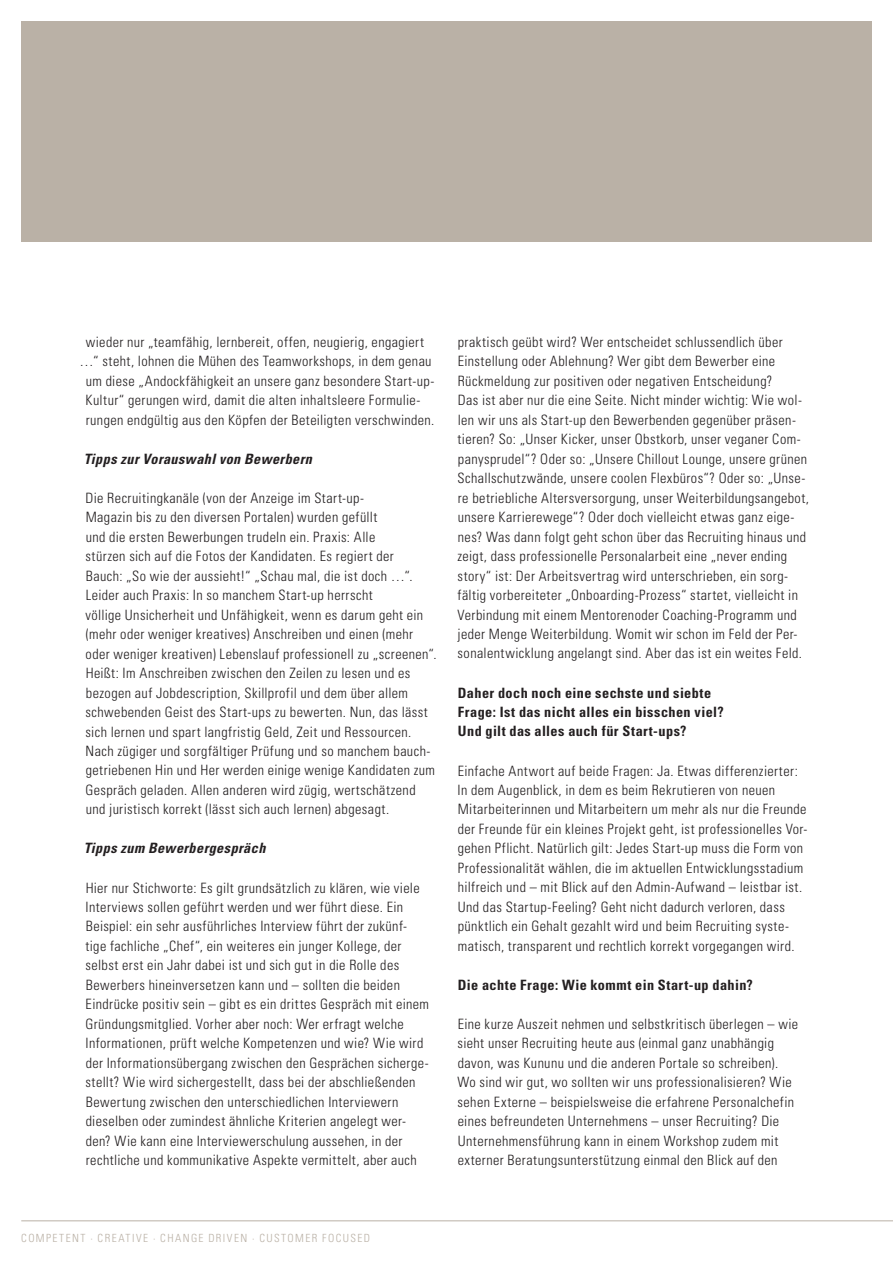
<style>
.page{position:relative;width:893px;height:1263px;background:#fff}
.page>*{position:absolute;margin:0;border:0;box-sizing:border-box;transform-origin:0 0}
.Absatzformat_1{font:300 condensed 14.25px/19.5px "Univers LT Std";letter-spacing:.03em;color:#231f20}
.Absatzformat_1-2{font:700 condensed 14.25px/19.5px "Univers LT Std";letter-spacing:.03em;color:#231f20}
.Absatzformat_1-3{font:italic 700 condensed 14.25px "Univers LT Std";letter-spacing:.03em;color:#231f20}
.t1{font:300 condensed 11.25px "Univers LT Std";letter-spacing:.125em;color:#bab1a6}
</style>
<div class="page">
<div style="left:21px;top:21px;width:851px;height:221px;background:#bab1a6"></div>
<hr style="left:21px;top:1220px;width:872px;height:1px;background:#bab1a6">
<p class="Absatzformat_1" style="left:80px;top:332px;width:356px;text-align:center">wieder nur „teamfähig, lernbereit, offen, neugierig, engagiert …“ steht, lohnen die Mühen des Teamworkshops, in dem genau um diese „Andockfähigkeit an unsere ganz besondere Start-up-Kultur“ gerungen wird, damit die alten inhaltsleere Formulie&shy;rungen endgültig aus den Köpfen der Beteiligten verschwinden.</p>
<p class="Absatzformat_1-3" style="left:84px;top:450px;width:230px">Tipps zur Vorauswahl von Bewerbern</p>
<p class="Absatzformat_1" style="left:86px;top:488px;width:293px">Die Recruitingkanäle (von der Anzeige im Start-up-<br>Magazin bis zu den diversen Portalen) wurden gefüllt</p>
<p class="Absatzformat_1" style="left:86px;top:527px;width:329px">und die ersten Bewerbungen trudeln ein. Praxis: Alle stürzen sich auf die Fotos der Kandidaten. Es regiert der Bauch: „So wie der aussieht!“ „Schau mal, die ist doch …“.<br>Leider auch Praxis: In so manchem Start-up herrscht</p>
<p class="Absatzformat_1" style="left:86px;top:605px;width:353px">völlige Unsicherheit und Unfähigkeit, wenn es darum geht ein (mehr oder weniger kreatives) Anschreiben und einen (mehr oder weniger kreativen) Lebenslauf professionell zu „screenen“.</p>
<p class="Absatzformat_1" style="left:86px;top:663px;width:351px">Heißt: Im Anschreiben zwischen den Zeilen zu lesen und es bezogen auf Jobdescription, Skillprofil und dem über allem schwebenden Geist des Start-ups zu bewerten. Nun, das lässt sich lernen und spart langfristig Geld, Zeit und Ressourcen.<br>Nach zügiger und sorgfältiger Prüfung und so manchem bauch&shy;getriebenen Hin und Her werden einige wenige Kandidaten zum Gespräch geladen. Allen anderen wird zügig, wertschätzend und juristisch korrekt (lässt sich auch lernen) abgesagt.</p>
<p class="Absatzformat_1-3" style="left:84px;top:840px;width:183px">Tipps zum Bewerbergespräch</p>
<p class="Absatzformat_1" style="left:86px;top:878px;width:345px">Hier nur Stichworte: Es gilt grundsätzlich zu klären, wie viele Interviews sollen geführt werden und wer führt diese. Ein Beispiel: ein sehr ausführliches Interview führt der zukünf&shy;tige fachliche „Chef“, ein weiteres ein junger Kollege, der selbst erst ein Jahr dabei ist und sich gut in die Rolle des Bewerbers hineinversetzen kann und – sollten die beiden Eindrücke positiv sein – gibt es ein drittes Gespräch mit einem Gründungsmitglied. Vorher aber noch: Wer erfragt welche Informationen, prüft welche Kompetenzen und wie? Wie wird der Informationsübergang zwischen den Gesprächen sicherge&shy;stellt? Wie wird sichergestellt, dass bei der abschließenden Bewertung zwischen den unterschiedlichen Interviewern dieselben oder zumindest ähnliche Kriterien angelegt wer&shy;den? Wie kann eine Interviewerschulung aussehen, in der rechtliche und kommunikative Aspekte vermittelt, aber auch</p>
<p class="Absatzformat_1" style="left:458px;top:332px;width:327px">praktisch geübt wird? Wer entscheidet schlussendlich über<br>Einstellung oder Ablehnung? Wer gibt dem Bewerber eine<br>Rückmeldung zur positiven oder negativen Entscheidung?</p>
<p class="Absatzformat_1" style="left:457px;top:390px;width:353px">Das ist aber nur die eine Seite. Nicht minder wichtig: Wie wol&shy;len wir uns als Start-up den Bewerbenden gegenüber präsen&shy;tieren? So: „Unser Kicker, unser Obstkorb, unser veganer Com&shy;panysprudel“? Oder so: „Unsere Chillout Lounge, unsere grünen Schallschutzwände, unsere coolen Flexbüros“? Oder so: „Unse&shy;re betriebliche Altersversorgung, unser Weiterbildungsangebot, unsere Karrierewege“? Oder doch vielleicht etwas ganz eige&shy;nes? Was dann folgt geht schon über das Recruiting hinaus und zeigt, dass professionelle Personalarbeit eine „never ending story“ ist: Der Arbeitsvertrag wird unterschrieben, ein sorg&shy;fältig vorbereiteter „Onboarding-Prozess“ startet, vielleicht in Verbindung mit einem Mentorenoder Coaching-Programm und jeder Menge Weiterbildung. Womit wir schon im Feld der Per&shy;sonalentwicklung angelangt sind. Aber das ist ein weites Feld.</p>
<p class="Absatzformat_1-2" style="left:458px;top:683px;width:267px">Daher doch noch eine sechste und siebte<br>Frage: Ist das nicht alles ein bisschen viel?<br>Und gilt das alles auch für Start-ups?</p>
<p class="Absatzformat_1" style="left:458px;top:761px;width:351px">Einfache Antwort auf beide Fragen: Ja. Etwas differenzierter:<br>In dem Augenblick, in dem es beim Rekrutieren von neuen Mitarbeiterinnen und Mitarbeitern um mehr als nur die Freunde der Freunde für ein kleines Projekt geht, ist professionelles Vor&shy;gehen Pflicht. Natürlich gilt: Jedes Start-up muss die Form von Professionalität wählen, die im aktuellen Entwicklungsstadium hilfreich und – mit Blick auf den Admin-Aufwand – leistbar ist.<br>Und das Startup-Feeling? Geht nicht dadurch verloren, dass pünktlich ein Gehalt gezahlt wird und beim Recruiting syste&shy;matisch, transparent und rechtlich korrekt vorgegangen wird.</p>
<p class="Absatzformat_1-2" style="left:458px;top:975px;width:297px">Die achte Frage: Wie kommt ein Start-up dahin?</p>
<p class="Absatzformat_1" style="left:457px;top:1014px;width:342px">Eine kurze Auszeit nehmen und selbstkritisch überlegen – wie sieht unser Recruiting heute aus (einmal ganz unabhängig davon, was Kununu und die anderen Portale so schreiben).<br>Wo sind wir gut, wo sollten wir uns professionalisieren? Wie sehen Externe – beispielsweise die erfahrene Personalchefin eines befreundeten Unternehmens – unser Recruiting? Die Unternehmensführung kann in einem Workshop zudem mit externer Beratungsunterstützung einmal den Blick auf den</p>
<p class="t1" style="left:21px;top:1231px;width:350px">COMPETENT · CREATIVE · CHANGE DRIVEN · CUSTOMER FOCUSED</p>
</div>
